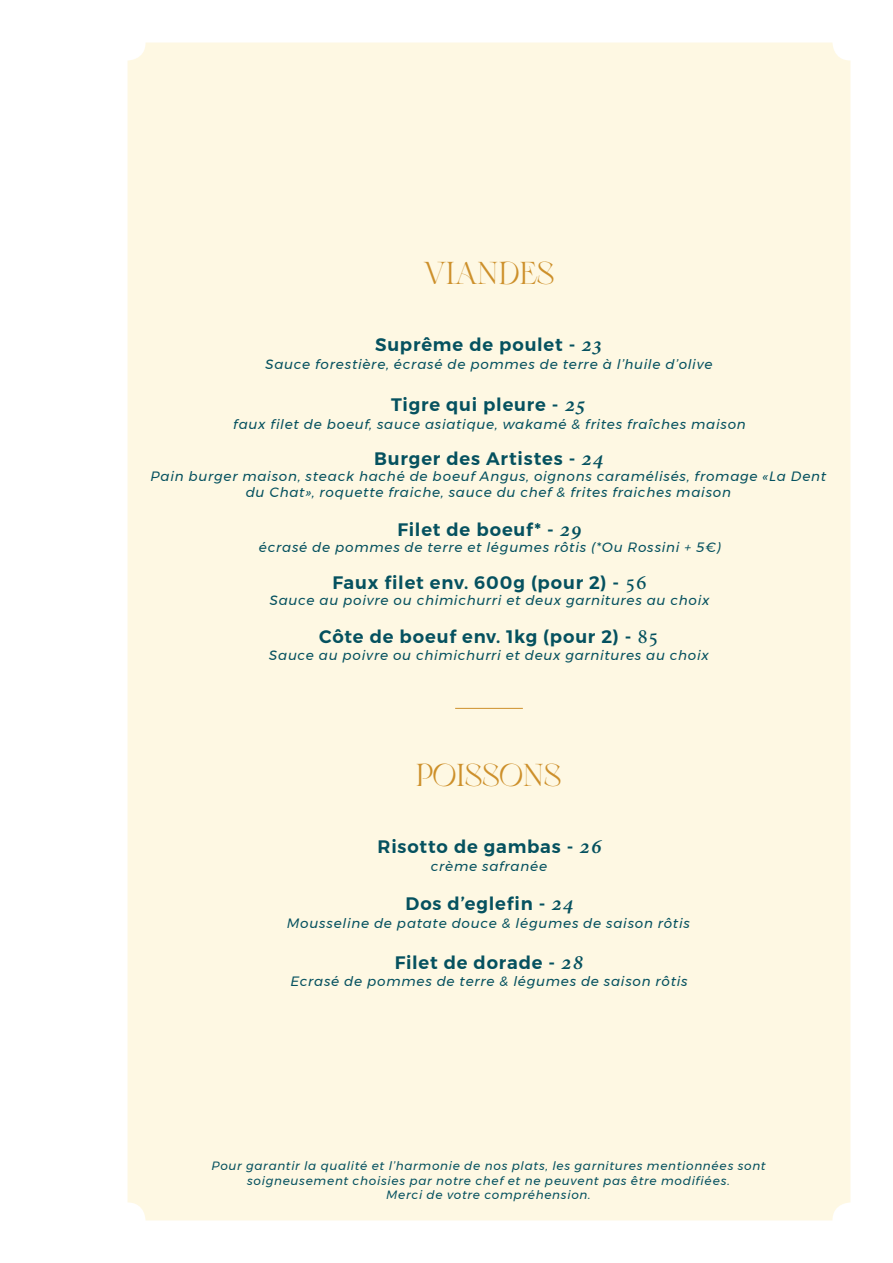
<style>
.page{position:relative;width:893px;height:1263px;background:#fff}
.page>*{position:absolute;margin:0;border:0;box-sizing:border-box;transform-origin:0 0}
.t1{font:36px "Glitther Syavina Freebies";color:#cd902b}
.t2{font:600 18px "Montserrat";letter-spacing:.045em;color:#05515f}
.t3{font:italic 13.5px/16.2px "Montserrat";letter-spacing:.055em;color:#05515f;text-align:center}
.t4{font:italic 12px "Montserrat";letter-spacing:.055em;color:#05515f}
.s1{font-family:"Adobe Hebrew";font-weight:700;font-style:italic;font-size:21px}
.s2{font-family:"Adobe Hebrew";font-weight:400;font-size:21px}
</style>
<div class="page">
<div style="left:128px;top:43px;width:722px;height:1177px;background:#fef8e3;border-radius:18px"></div>
<hr style="left:455px;top:708px;width:68px;height:1px;background:#cd902b">
<p class="t1" style="left:424px;top:256px;width:132px">VIANDES</p>
<p class="t2" style="left:375px;top:331px;width:229px">Suprême de poulet - <span class="s1">23</span></p>
<p class="t3" style="left:265px;top:356px;width:449px">Sauce forestière, écrasé de pommes de terre à l’huile d’olive</p>
<p class="t2" style="left:391px;top:390px;width:197px">Tigre qui pleure - <span class="s1">25</span></p>
<p class="t3" style="left:233px;top:416px;width:514px">faux filet de boeuf, sauce asiatique, wakamé &amp; frites fraîches maison</p>
<p class="t2" style="left:374px;top:445px;width:231px">Burger des Artistes - <span class="s1">24</span></p>
<p class="t3" style="left:151px;top:468px;width:677px">Pain burger maison, steack haché de boeuf Angus, oignons caramélisés, fromage «La Dent du Chat», roquette fraiche, sauce du chef &amp; frites fraiches maison</p>
<p class="t2" style="left:398px;top:516px;width:186px">Filet de boeuf* - <span class="s1">29</span></p>
<p class="t3" style="left:259px;top:539px;width:463px">écrasé de pommes de terre et légumes rôtis (*Ou Rossini + 5€)</p>
<p class="t2" style="left:332px;top:568px;width:316px">Faux filet env. 600g (pour 2) - <span class="s2">56</span></p>
<p class="t3" style="left:270px;top:592px;width:441px">Sauce au poivre ou chimichurri et deux garnitures au choix</p>
<p class="t2" style="left:319px;top:622px;width:341px">Côte de boeuf env. 1kg (pour 2) - <span class="s2">85</span></p>
<p class="t3" style="left:269px;top:647px;width:441px">Sauce au poivre ou chimichurri et deux garnitures au choix</p>
<p class="t1" style="left:417px;top:758px;width:146px">POISSONS</p>
<p class="t2" style="left:378px;top:832px;width:226px">Risotto de gambas - <span class="s1">26</span></p>
<p class="t3" style="left:431px;top:858px;width:118px">crème safranée</p>
<p class="t2" style="left:406px;top:889px;width:170px">Dos d’eglefin - <span class="s1">24</span></p>
<p class="t3" style="left:287px;top:915px;width:404px">Mousseline de patate douce &amp; légumes de saison rôtis</p>
<p class="t2" style="left:395px;top:948px;width:190px">Filet de dorade - <span class="s1">28</span></p>
<p class="t3" style="left:290px;top:973px;width:399px">Ecrasé de pommes de terre &amp; légumes de saison rôtis</p>
<p class="t4" style="left:211px;top:1157px;width:556px">Pour garantir la qualité et l’harmonie de nos plats, les garnitures mentionnées sont</p>
<p class="t4" style="left:247px;top:1171px;width:484px">soigneusement choisies par notre chef et ne peuvent pas être modifiées.</p>
<p class="t4" style="left:386px;top:1185px;width:206px">Merci de votre compréhension.</p>
</div>
